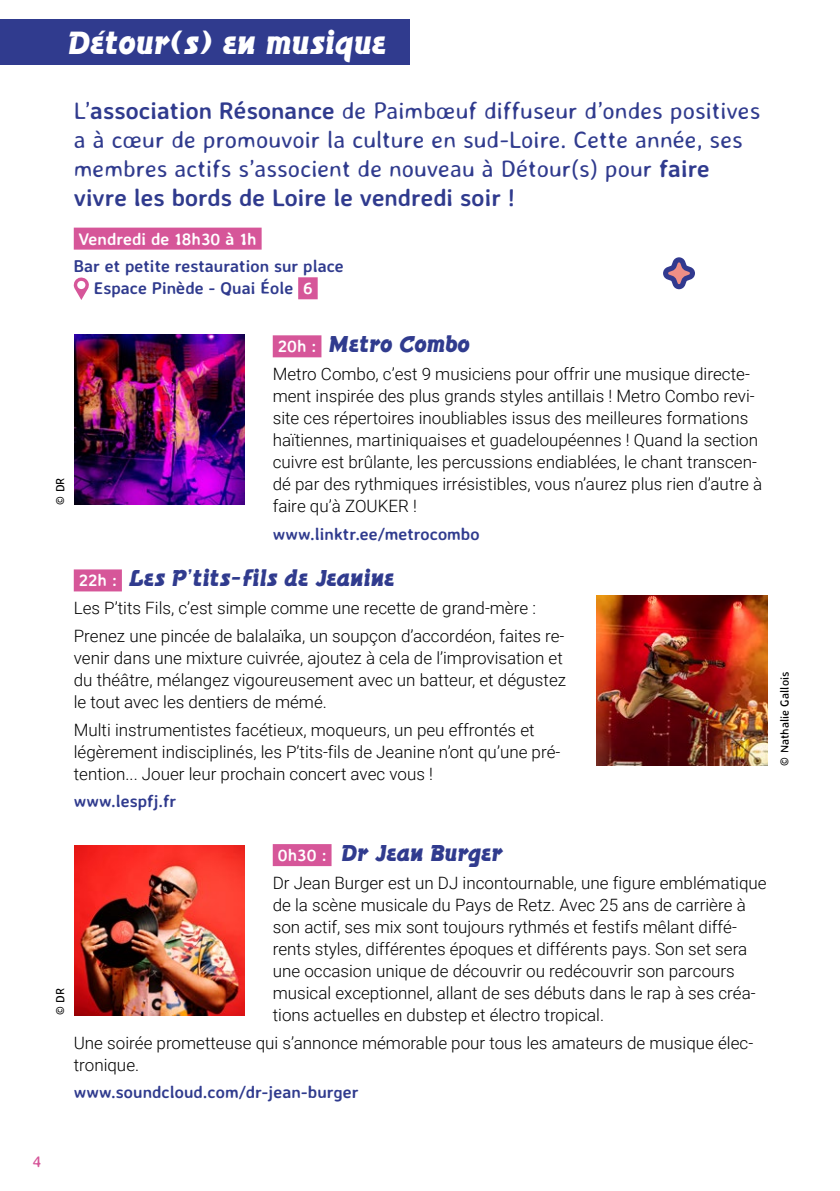
<style>
.page{position:relative;width:840px;height:1191px;background:#fff}
.page>*{position:absolute;margin:0;border:0;box-sizing:border-box;transform-origin:0 0}
.t1{font:28px "Bronson Gothic JF";color:#fff}
.chapo_page_groupée{font:300 24px/29px "Averia Sans Libre";color:#303b8e}
.jour_et_heure{font:20px "Bronson Gothic JF";color:#303b8e}
.texte_courant{font:300 17px/22px "Roboto";color:#000}
.infos_pratiques{font:700 17px/22px "Averia Sans Libre";color:#303b8e}
.jour_et_heure-2{font:700 17px "Averia Sans Libre";color:#fff}
.t2{font:16px "Averia Sans Libre";color:#d65699}
.t3{font:12px "Averia Sans Libre";color:#000}
.s1{font-weight:700}
.s2{color:#fff}
.s3{font-family:"Averia Sans Libre";font-weight:700;font-size:17px;color:#fff}
</style>
<div class="page">
<img style="left:74px;top:334px;width:170px;height:171px">
<img style="left:596px;top:596px;width:170px;height:170px">
<img style="left:74px;top:845px;width:170px;height:170px">
<svg style="left:663px;top:257px;width:31px;height:32px"></svg>
<div style="left:0;top:20px;width:409px;height:45px;background:#303b8e"></div>
<div style="left:74px;top:228px;width:187px;height:22px;background:#d65699"></div>
<div style="left:298px;top:277px;width:19px;height:22px;background:#d65699"></div>
<div style="left:272px;top:335px;width:49px;height:22px;background:#d65699"></div>
<div style="left:74px;top:569px;width:48px;height:22px;background:#d65699"></div>
<div style="left:272px;top:844px;width:59px;height:22px;background:#d65699"></div>
<svg style="left:73px;top:277px;width:16px;height:23px"></svg>
<p class="t1" style="left:68px;top:24px;width:319px">Détour(s) en musique</p>
<p class="chapo_page_groupée" style="left:74px;top:95px;width:687px">L’<span class="s1">association Résonance</span> de Paimbœuf diffuseur d’ondes positives a à cœur de promouvoir la culture en sud-Loire. Cette année, ses membres actifs s’associent de nouveau à Détour(s) pour <span class="s1">faire vivre les bords de Loire le vendredi soir !</span></p>
<p class="jour_et_heure-2" style="left:79px;top:228px;width:179px">Vendredi de 18h30 à 1h</p>
<p class="infos_pratiques" style="left:94px;top:255px;width:251px;text-indent:-20px">Bar et petite restauration sur place<br>Espace Pinède - Quai Éole <span class="s2">6</span></p>
<p class="jour_et_heure" style="left:277px;top:331px;width:194px"><span class="s3">20h :</span> Metro Combo</p>
<p class="texte_courant" style="left:272px;top:362px;width:490px">Metro Combo, c’est 9 musiciens pour offrir une musique directe&shy;ment inspirée des plus grands styles antillais ! Metro Combo revi&shy;site ces répertoires inoubliables issus des meilleures formations haïtiennes, martiniquaises et guadeloupéennes ! Quand la section cuivre est brûlante, les percussions endiablées, le chant transcen&shy;dé par des rythmiques irrésistibles, vous n’aurez plus rien d’autre à faire qu’à ZOUKER !</p>
<p class="infos_pratiques" style="left:272px;top:522px;width:208px">www.linktr.ee/metrocombo</p>
<p class="jour_et_heure" style="left:79px;top:565px;width:317px"><span class="s3">22h :</span> Les P’tits-fils de Jeanine</p>
<p class="texte_courant" style="left:74px;top:596px;width:463px">Les P’tits Fils, c’est simple comme une recette de grand-mère :</p>
<p class="texte_courant" style="left:74px;top:624px;width:493px">Prenez une pincée de balalaïka, un soupçon d’accordéon, faites re&shy;venir dans une mixture cuivrée, ajoutez à cela de l’improvisation et du théâtre, mélangez vigoureusement avec un batteur, et dégustez le tout avec les dentiers de mémé.</p>
<p class="texte_courant" style="left:74px;top:718px;width:488px">Multi instrumentistes facétieux, moqueurs, un peu effrontés et légèrement indisciplinés, les P’tits-fils de Jeanine n’ont qu’une pré&shy;tention... Jouer leur prochain concert avec vous !</p>
<p class="infos_pratiques" style="left:74px;top:790px;width:104px">www.lespfj.fr</p>
<p class="jour_et_heure" style="left:277px;top:839px;width:226px"><span class="s3">0h30 :</span> Dr Jean Burger</p>
<p class="texte_courant" style="left:272px;top:871px;width:495px">Dr Jean Burger est un DJ incontournable, une figure emblématique de la scène musicale du Pays de Retz. Avec 25 ans de carrière à son actif, ses mix sont toujours rythmés et festifs mêlant diffé&shy;rents styles, différentes époques et différents pays. Son set sera une occasion unique de découvrir ou redécouvrir son parcours musical exceptionnel, allant de ses débuts dans le rap à ses créa&shy;tions actuelles en dubstep et électro tropical.</p>
<p class="texte_courant" style="left:74px;top:1030px;width:680px">Une soirée prometteuse qui s’annonce mémorable pour tous les amateurs de musique élec&shy;tronique.</p>
<p class="infos_pratiques" style="left:74px;top:1080px;width:286px">www.soundcloud.com/dr-jean-burger</p>
<p class="t3" style="left:53px;top:505px;width:29px;rotate:-90deg">© DR</p>
<p class="t3" style="left:53px;top:1015px;width:29px;rotate:-90deg">© DR</p>
<p class="t3" style="left:777px;top:765px;width:96px;rotate:-90deg">© Nathalie Gallois</p>
<p class="t2" style="left:32px;top:1151px;width:10px">4</p>
</div>
